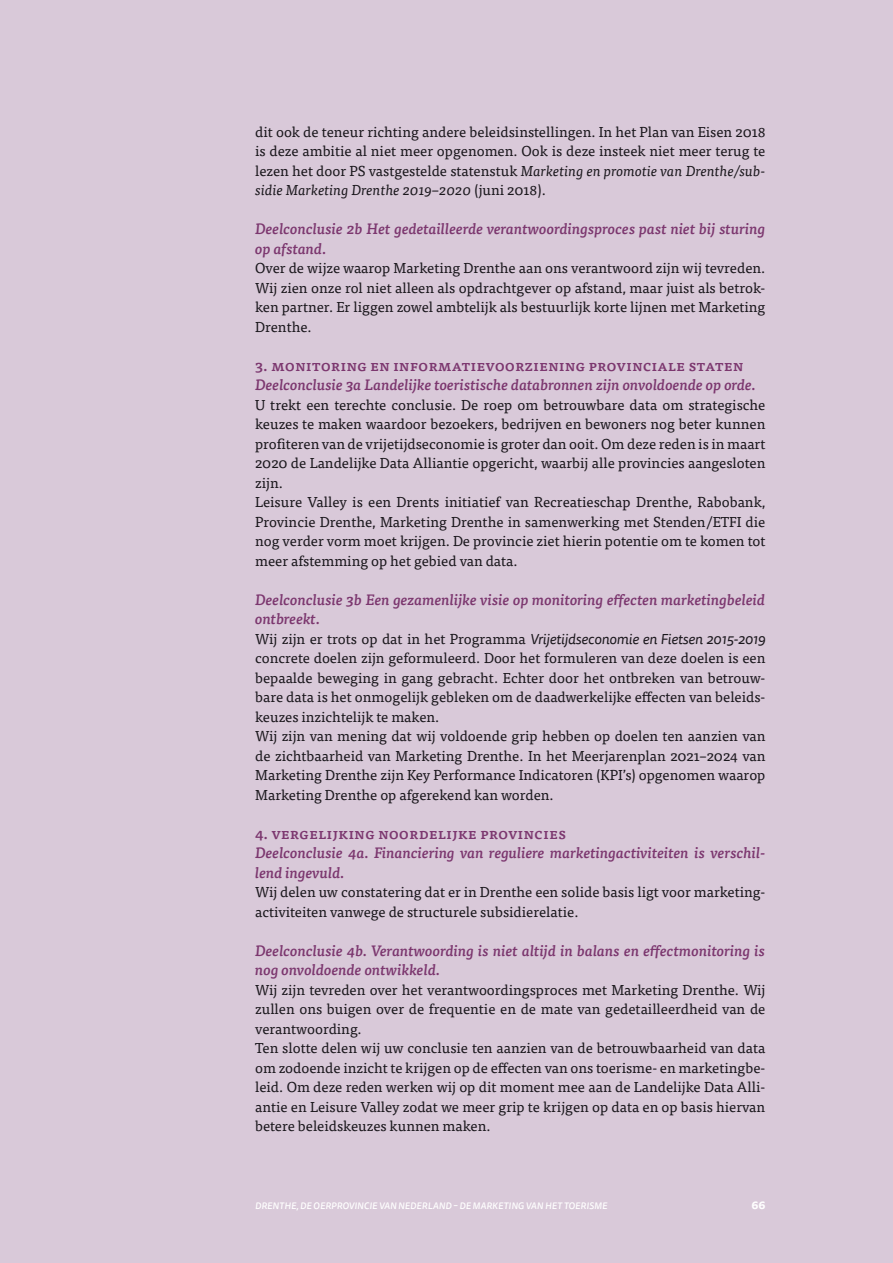
<style>
.page{position:relative;width:893px;height:1263px;background:#d9c9d9}
.page>*{position:absolute;margin:0;border:0;box-sizing:border-box;transform-origin:0 0}
.speciaalkopje_sub{font:italic 500 15px/19.5px "Tisa OT";color:#7c376f}
.speciaalkopje{font:500 15px "Tisa OT";color:#7c376f}
.t1{font:14.4px/19.5px "Tisa OT";color:#1a171c;text-align:justify}
.t2{font:700 11.4px "Tisa Sans OT";color:#fff}
.t3{font:italic 500 9.3px "Tisa Sans OT";letter-spacing:.01em;color:#fff}
.s1{font-style:italic}
.s2{font-family:"Tisa Sans OT";font-style:italic}
</style>
<div class="page">
<p class="t1" style="left:255px;top:122px;width:512px">dit ook de teneur richting andere beleidsinstellingen. In het Plan van Eisen 2018 is deze ambitie al niet meer opgenomen. Ook is deze insteek niet meer terug te lezen het door PS vastgestelde statenstuk <span class="s1">Marketing en promotie van Drenthe/sub&shy;sidie Marketing Drenthe 2019–2020</span> (juni 2018).</p>
<p class="speciaalkopje_sub" style="left:255px;top:219px;width:512px">Deelconclusie 2b Het gedetailleerde verantwoordingsproces past niet bij sturing op afstand.</p>
<p class="t1" style="left:255px;top:258px;width:512px">Over de wijze waarop Marketing Drenthe aan ons verantwoord zijn wij tevreden.<br>Wij zien onze rol niet alleen als opdrachtgever op afstand, maar juist als betrok&shy;ken partner. Er liggen zowel ambtelijk als bestuurlijk korte lijnen met Marketing Drenthe.</p>
<p class="speciaalkopje" style="left:255px;top:356px;width:490px">3. monitoring en informatievoorziening provinciale staten</p>
<p class="speciaalkopje_sub" style="left:255px;top:375px;width:502px">Deelconclusie 3a Landelijke toeristische databronnen zijn onvoldoende op orde.</p>
<p class="t1" style="left:255px;top:395px;width:512px">U trekt een terechte conclusie. De roep om betrouwbare data om strategische keuzes te maken waardoor bezoekers, bedrijven en bewoners nog beter kunnen profiteren van de vrijetijdseconomie is groter dan ooit. Om deze reden is in maart 2020 de Landelijke Data Alliantie opgericht, waarbij alle provincies aangesloten zijn.</p>
<p class="t1" style="left:255px;top:492px;width:512px">Leisure Valley is een Drents initiatief van Recreatieschap Drenthe, Rabobank, Provincie Drenthe, Marketing Drenthe in samenwerking met Stenden/ETFI die nog verder vorm moet krijgen. De provincie ziet hierin potentie om te komen tot meer afstemming op het gebied van data.</p>
<p class="speciaalkopje_sub" style="left:255px;top:590px;width:512px">Deelconclusie 3b Een gezamenlijke visie op monitoring effecten marketingbeleid ontbreekt.</p>
<p class="t1" style="left:255px;top:629px;width:512px">Wij zijn er trots op dat in het Programma <span class="s2">Vrijetijdseconomie en Fietsen 2015-2019 </span>concrete doelen zijn geformuleerd. Door het formuleren van deze doelen is een bepaalde beweging in gang gebracht. Echter door het ontbreken van betrouw&shy;bare data is het onmogelijk gebleken om de daadwerkelijke effecten van beleids&shy;keuzes inzichtelijk te maken.</p>
<p class="t1" style="left:255px;top:726px;width:512px">Wij zijn van mening dat wij voldoende grip hebben op doelen ten aanzien van de zichtbaarheid van Marketing Drenthe. In het Meerjarenplan 2021–2024 van Marketing Drenthe zijn Key Performance Indicatoren (KPI’s) opgenomen waarop Marketing Drenthe op afgerekend kan worden.</p>
<p class="speciaalkopje" style="left:255px;top:824px;width:313px">4. vergelijking noordelijke provincies</p>
<p class="speciaalkopje_sub" style="left:255px;top:843px;width:512px">Deelconclusie 4a. Financiering van reguliere marketingactiviteiten is verschil&shy;lend ingevuld.</p>
<p class="t1" style="left:255px;top:882px;width:512px">Wij delen uw constatering dat er in Drenthe een solide basis ligt voor marketing&shy;activiteiten vanwege de structurele subsidierelatie.</p>
<p class="speciaalkopje_sub" style="left:255px;top:941px;width:512px">Deelconclusie 4b. Verantwoording is niet altijd in balans en effectmonitoring is nog onvoldoende ontwikkeld.</p>
<p class="t1" style="left:255px;top:980px;width:512px">Wij zijn tevreden over het verantwoordingsproces met Marketing Drenthe. Wij zullen ons buigen over de frequentie en de mate van gedetailleerdheid van de verantwoording.</p>
<p class="t1" style="left:255px;top:1038px;width:512px">Ten slotte delen wij uw conclusie ten aanzien van de betrouwbaarheid van data om zodoende inzicht te krijgen op de effecten van ons toerisme- en marketingbe&shy;leid. Om deze reden werken wij op dit moment mee aan de Landelijke Data Alli&shy;antie en Leisure Valley zodat we meer grip te krijgen op data en op basis hiervan betere beleidskeuzes kunnen maken.</p>
<p class="t3" style="left:255px;top:1200px;width:354px">DRENTHE, DE OERPROVINCIE VAN NEDERLAND – DE MARKETING VAN HET TOERISME</p>
<p class="t2" style="left:751px;top:1198px;width:16px">66</p>
</div>
